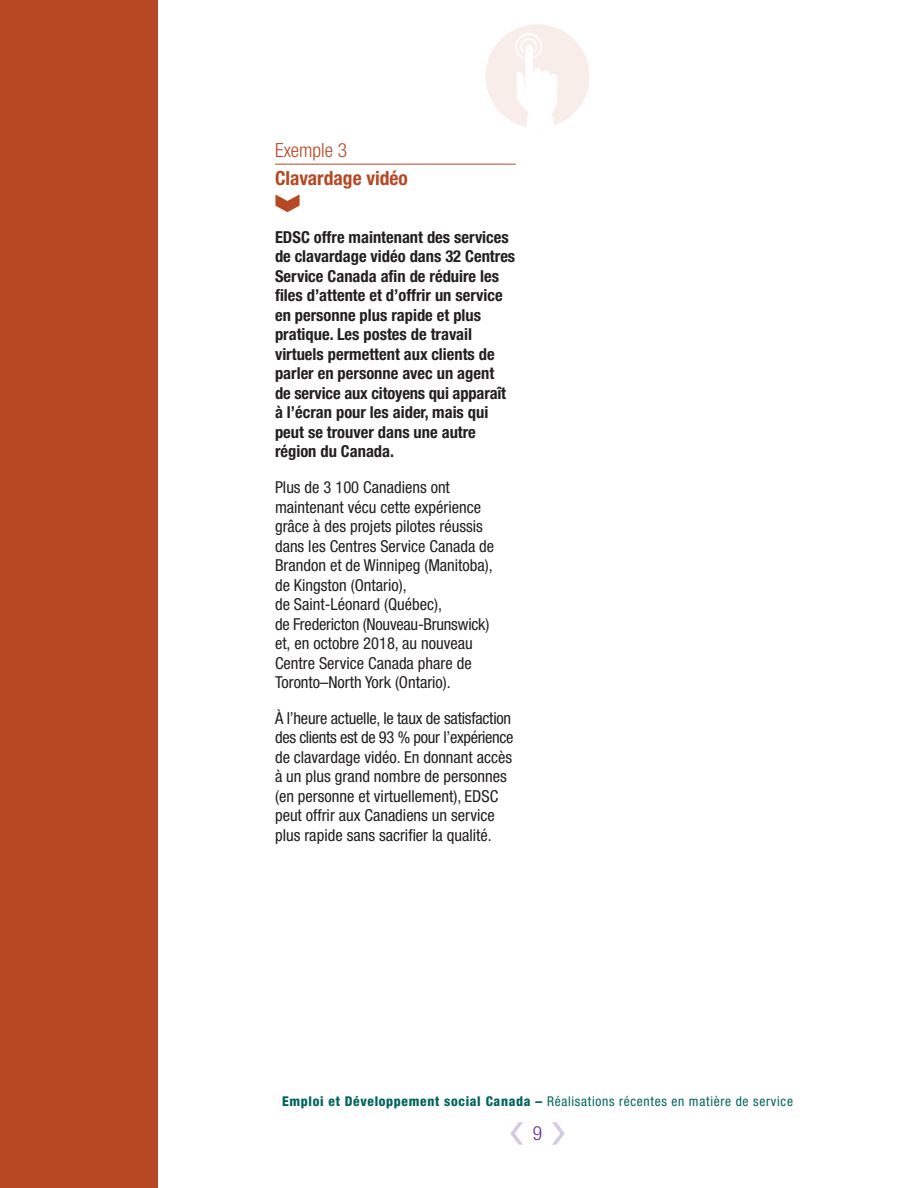
<style>
.page{position:relative;width:918px;height:1188px;background:#fff}
.page>*{position:absolute;margin:0;border:0;box-sizing:border-box;transform-origin:0 0}
.Example_title{font:700 condensed 19.5px "Helvetica Neue LT Std";color:#b64824}
.Example_number{font:300 condensed 19.5px "Helvetica Neue LT Std";color:#b64824}
.t1{font:300 condensed 19.5px "Helvetica Neue LT Std";color:#653090}
.Body_text{font:condensed 16.5px/19.5px "Helvetica Neue LT Std";color:#231f20}
.Example_H2{font:700 condensed 16.5px/19.5px "Helvetica Neue LT Std";color:#231f20}
.t2{font:condensed 13.5px "Helvetica Neue LT Std";letter-spacing:.05em;color:#02645d}
.s1{font-weight:800}
</style>
<div class="page">
<div style="left:0;top:0;width:157px;height:1188px;background:#b64824"></div>
<svg style="left:510px;top:1122px;width:13px;height:23px"></svg>
<svg style="left:552px;top:1122px;width:13px;height:23px"></svg>
<hr style="left:275px;top:164px;width:241px;height:1px;background:#b64824">
<svg style="left:275px;top:194px;width:25px;height:19px"></svg>
<div style="left:485px;top:24px;width:105px;height:104px;background:#f8ede9;border-radius:50%"></div>
<svg style="left:515px;top:33px;width:42px;height:95px"></svg>
<p class="Example_number" style="left:275px;top:139px;width:74px">Exemple 3</p>
<p class="Example_title" style="left:275px;top:166px;width:134px">Clavardage vidéo</p>
<p class="Example_H2" style="left:275px;top:227px;width:242px">EDSC offre maintenant des services de clavardage vidéo dans 32 Centres<br>Service Canada afin de réduire les files d’attente et d’offrir un service en personne plus rapide et plus pratique. Les postes de travail virtuels permettent aux clients de parler en personne avec un agent<br>de service aux citoyens qui apparaît à l’écran pour les aider, mais qui peut se trouver dans une autre région du Canada.</p>
<p class="Body_text" style="left:275px;top:477px;width:221px">Plus de 3 100 Canadiens ont maintenant vécu cette expérience grâce à des projets pilotes réussis dans les Centres Service Canada de<br>Brandon et de Winnipeg (Manitoba), de Kingston (Ontario),<br>de Saint‑Léonard (Québec),<br>de Fredericton (Nouveau-Brunswick) et, en octobre 2018, au nouveau<br>Centre Service Canada phare de<br>Toronto–North York (Ontario).</p>
<p class="Body_text" style="left:275px;top:708px;width:240px">À l’heure actuelle, le taux de satisfaction des clients est de 93 % pour l’expérience de clavardage vidéo. En donnant accès à un plus grand nombre de personnes (en personne et virtuellement), EDSC peut offrir aux Canadiens un service plus rapide sans sacrifier la qualité.</p>
<p class="t2" style="left:282px;top:1093px;width:512px"><span class="s1">Emploi et Développement social Canada –</span> Réalisations récentes en matière de service</p>
<p class="t1" style="left:533px;top:1122px;width:11px">9</p>
</div>
